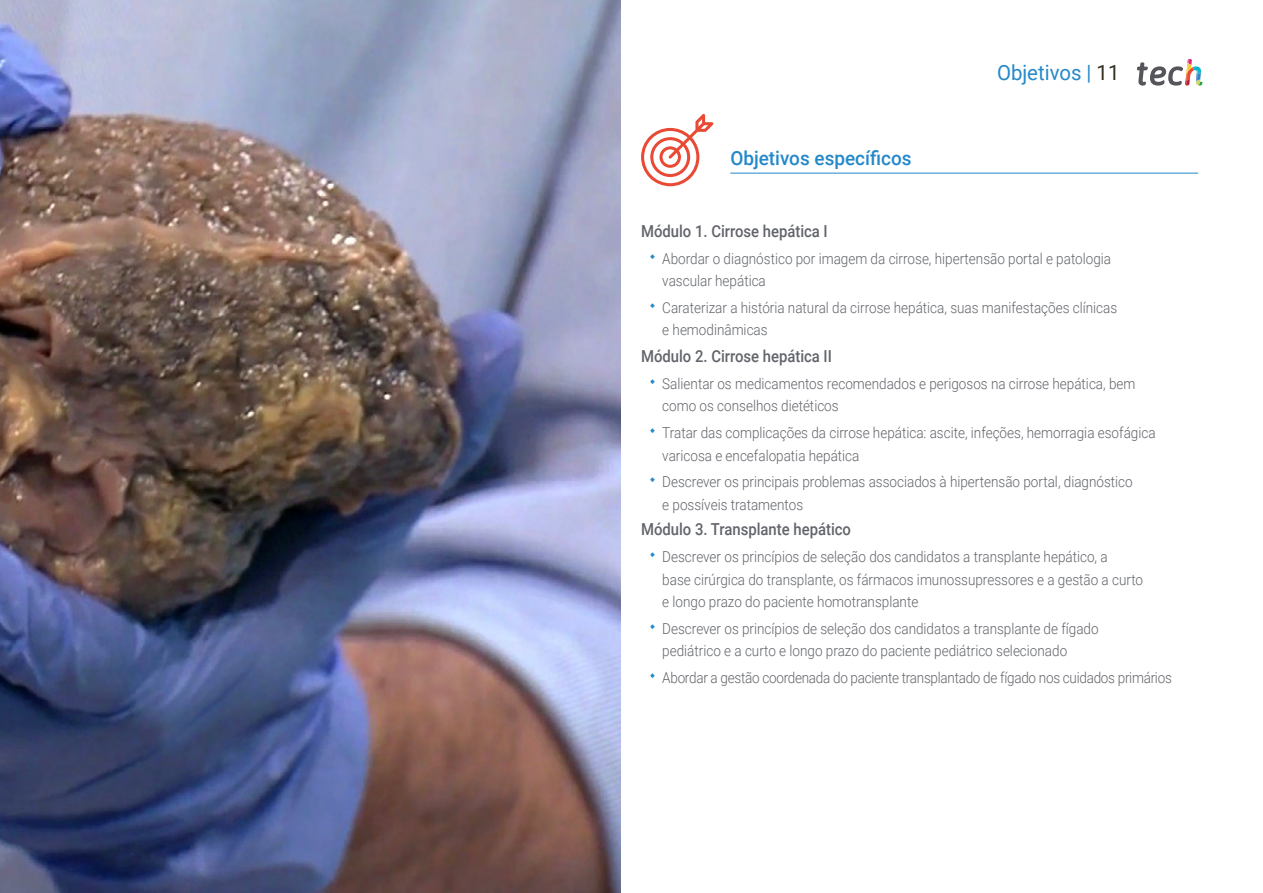
<style>
.page{position:relative;width:1263px;height:893px;background:#fff}
.page>*{position:absolute;margin:0;border:0;box-sizing:border-box;transform-origin:0 0}
.t1{font:21px "Roboto";color:#2488c9}
.t2{font:500 19.5px "Roboto";color:#2488c9}
.t3{font:500 16.5px "Roboto";color:#61646a;scale:.9 1}
.t4{font:300 15px/22.5px "Roboto";color:#61646a;scale:.9 1}
.t5{font:300 15px "Roboto";letter-spacing:-.02em;color:#61646a;scale:.9 1}
.s1{color:#312e20}
</style>
<div class="page">
<svg style="left:1137px;top:59px;width:65px;height:27px"></svg>
<svg style="left:641px;top:114px;width:72px;height:72px"></svg>
<hr style="left:730px;top:173px;width:468px;height:1px;background:#2488c9">
<img style="left:0;top:0;width:621px;height:893px">
<h2 class="t2" style="left:730px;top:144px;width:183px">Objetivos específicos</h2>
<h1 class="t1" style="left:997px;top:57px;width:124px">Objetivos | <span class="s1">11</span></h1>
<p class="t3" style="left:641px;top:219px;width:209px">Módulo 1. Cirrose hepática I</p>
<p class="t4" style="left:662px;top:246px;width:500px">Abordar o diagnóstico por imagem da cirrose, hipertensão portal e patologia vascular hepática</p>
<p class="t4" style="left:662px;top:296px;width:507px">Caraterizar a história natural da cirrose hepática, suas manifestações clínicas e hemodinâmicas</p>
<p class="t3" style="left:641px;top:345px;width:214px">Módulo 2. Cirrose hepática II</p>
<p class="t4" style="left:662px;top:372px;width:527px">Salientar os medicamentos recomendados e perigosos na cirrose hepática, bem como os conselhos dietéticos</p>
<p class="t4" style="left:662px;top:421px;width:550px">Tratar das complicações da cirrose hepática: ascite, infeções, hemorragia esofágica varicosa e encefalopatia hepática</p>
<p class="t4" style="left:662px;top:470px;width:524px">Descrever os principais problemas associados à hipertensão portal, diagnóstico e possíveis tratamentos</p>
<p class="t3" style="left:641px;top:518px;width:235px">Módulo 3. Transplante hepático</p>
<p class="t4" style="left:662px;top:545px;width:536px">Descrever os princípios de seleção dos candidatos a transplante hepático, a<br>base cirúrgica do transplante, os fármacos imunossupressores e a gestão a curto e longo prazo do paciente homotransplante</p>
<p class="t4" style="left:662px;top:617px;width:486px">Descrever os princípios de seleção dos candidatos a transplante de fígado pediátrico e a curto e longo prazo do paciente pediátrico selecionado</p>
<p class="t5" style="left:662px;top:667px;width:568px">Abordar a gestão coordenada do paciente transplantado de fígado nos cuidados primários</p>
</div>
